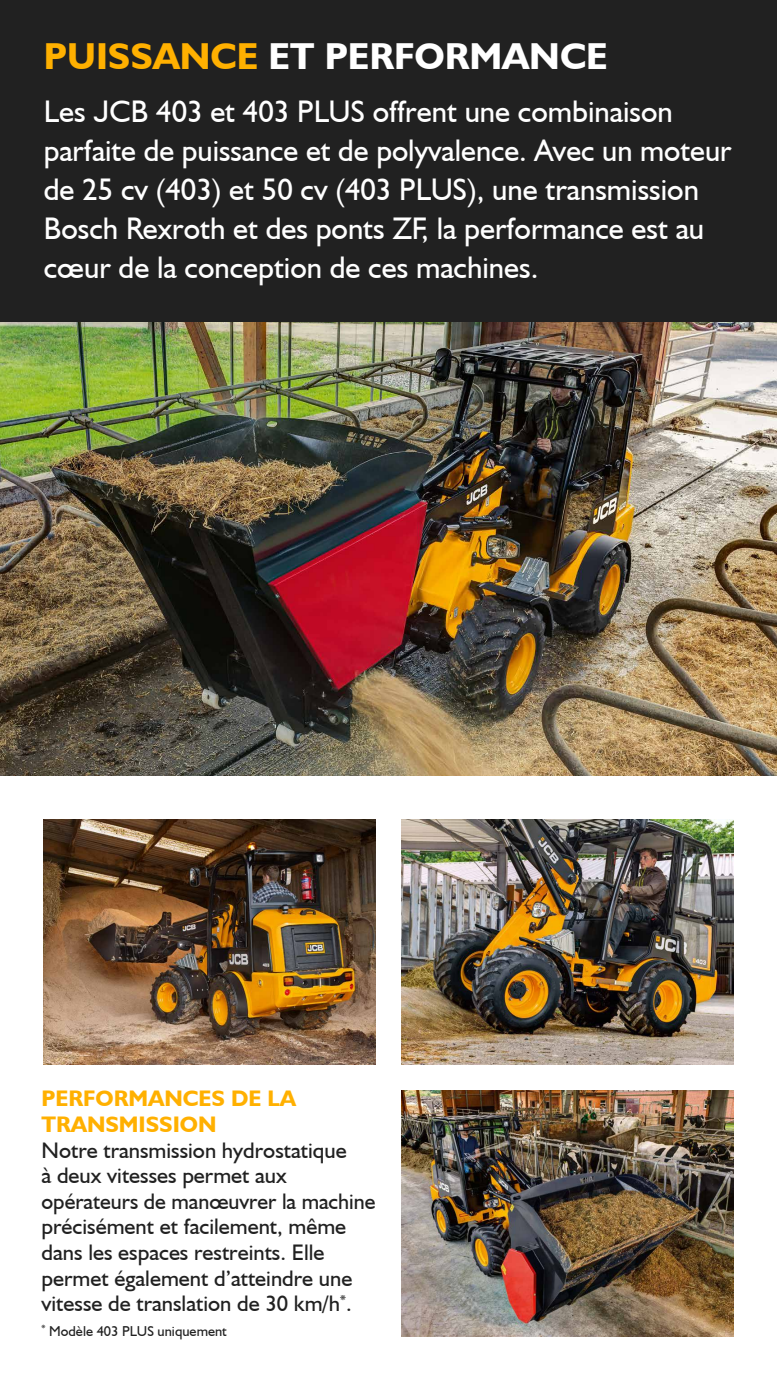
<style>
.page{position:relative;width:777px;height:1380px;background:#fff}
.page>*{position:absolute;margin:0;border:0;box-sizing:border-box;transform-origin:0 0}
.t1{font:700 37.5px "JCB Euro";color:#fff}
.t2{font:31.25px/39.1px "JCB Euro Roman";color:#fff}
.t3{font:22.5px/25.6px "JCB Euro Roman";color:#212121}
.t4{font:700 22.5px/25.6px "JCB Euro";color:#ffb000}
.t5{font:14.38px "JCB Euro Roman";color:#212121}
.s1{color:#ffb000}
</style>
<div class="page">
<img style="left:0;top:322px;width:776px;height:453px">
<img style="left:401px;top:819px;width:331px;height:246px">
<img style="left:44px;top:819px;width:331px;height:246px">
<img style="left:401px;top:1091px;width:331px;height:245px">
<div style="left:0;top:0;width:776px;height:322px;background:#212121"></div>
<p class="t1" style="left:44px;top:33px;width:565px"><span class="s1">PUISSANCE</span> ET PERFORMANCE</p>
<p class="t2" style="left:44px;top:91px;width:689px">Les JCB 403 et 403 PLUS offrent une combinaison parfaite de puissance et de polyvalence. Avec un moteur de 25 cv (403) et 50 cv (403 PLUS), une transmission Bosch Rexroth et des ponts ZF, la performance est au cœur de la conception de ces machines.</p>
<p class="t4" style="left:42px;top:1085px;width:256px">PERFORMANCES DE LA<br>TRANSMISSION</p>
<p class="t3" style="left:42px;top:1137px;width:335px">Notre transmission hydrostatique<br>à deux vitesses permet aux opérateurs de manœuvrer la machine précisément et facilement, même dans les espaces restreints. Elle permet également d’atteindre une vitesse de translation de 30 km/h<sup>*</sup>.</p>
<p class="t5" style="left:42px;top:1323px;width:187px"><sup>*</sup> Modèle 403 PLUS uniquement</p>
</div>
